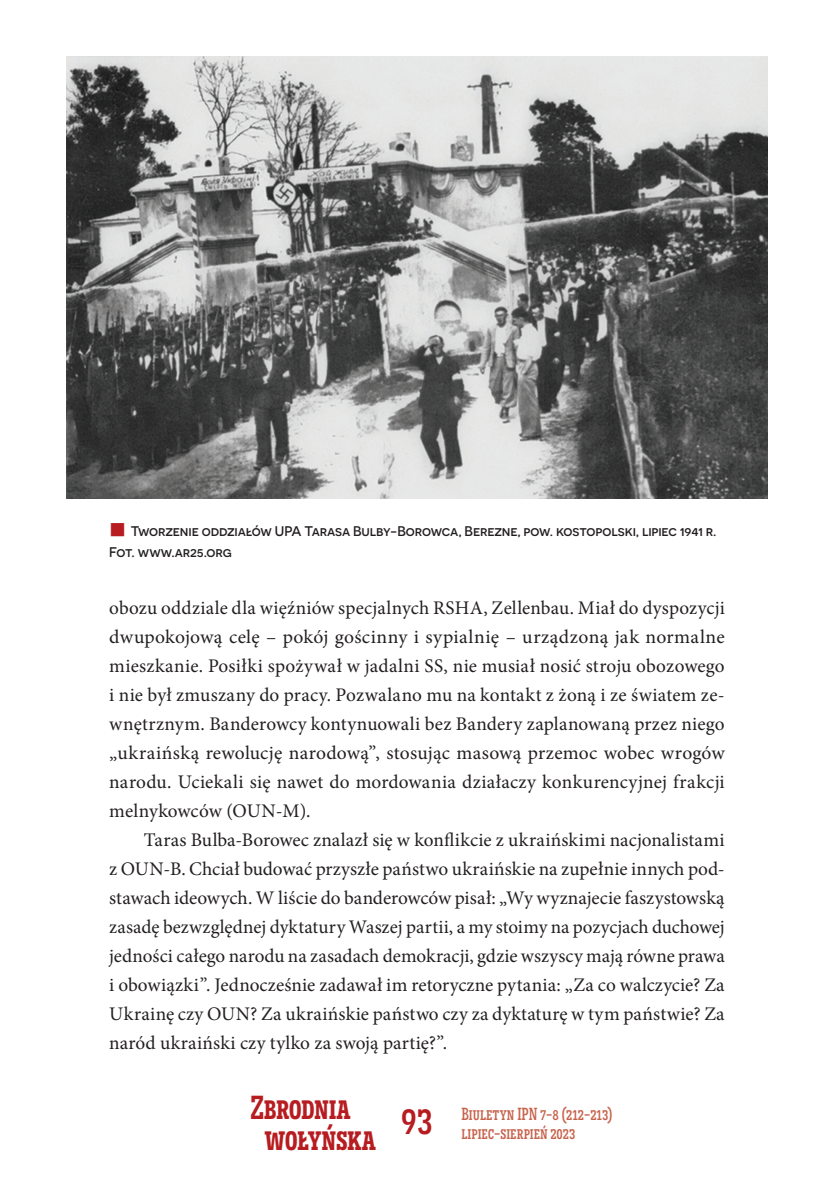
<style>
.page{position:relative;width:834px;height:1191px;background:#fff}
.page>*{position:absolute;margin:0;border:0;box-sizing:border-box;transform-origin:0 0}
.t1{font:500 43.75px "Novecentoslabcondensed";color:#b61c20}
.t2{font:600 33.25px/31.5px "Novecentoslabcondensed";letter-spacing:-.01em;color:#b61c20}
._1_Tekst{font:19.25px/29.1px "Minion Pro";letter-spacing:.01em;color:#231f20;text-align:justify}
.t3{font:500 17.5px "Novecentoslabcondensed";color:#c7624b}
.PODPIS{font:500 14px/21px "Novecentosanswide";letter-spacing:-.015em;color:#231f20}
.s1{color:#b61c20}
</style>
<div class="page">
<img style="left:66px;top:56px;width:701px;height:442px">
<p class="PODPIS" style="left:109px;top:521px;width:608px"><span class="s1">■</span> Tworzenie oddziałów UPA Tarasa Bulby-Borowca, Berezne, pow. kostopolski, lipiec 1941 r.<br>Fot. www.ar25.org</p>
<p class="_1_Tekst" style="left:109px;top:593px;width:617px">obozu oddziale dla więźniów specjalnych RSHA, Zellenbau. Miał do dyspozycji dwupokojową celę – pokój gościnny i sypialnię – urządzoną jak normalne mieszkanie. Posiłki spożywał w jadalni SS, nie musiał nosić stroju obozowego i nie był zmuszany do pracy. Pozwalano mu na kontakt z żoną i ze światem ze&shy;wnętrznym. Banderowcy kontynuowali bez Bandery zaplanowaną przez niego „ukraińską rewolucję narodową”, stosując masową przemoc wobec wrogów narodu. Uciekali się nawet do mordowania działaczy konkurencyjnej frakcji melnykowców (OUN-M).</p>
<p class="_1_Tekst" style="left:109px;top:825px;width:617px;text-indent:35px">Taras Bulba-Borowec znalazł się w konflikcie z ukraińskimi nacjonalistami z OUN-B. Chciał budować przyszłe państwo ukraińskie na zupełnie innych pod&shy;stawach ideowych. W liście do banderowców pisał: „Wy wyznajecie faszystowską zasadę bezwzględnej dyktatury Waszej partii, a my stoimy na pozycjach duchowej jedności całego narodu na zasadach demokracji, gdzie wszyscy mają równe prawa i obowiązki”. Jednocześnie zadawał im retoryczne pytania: „Za co walczycie? Za Ukrainę czy OUN? Za ukraińskie państwo czy za dyktaturę w tym państwie? Za naród ukraiński czy tylko za swoją partię?”.</p>
<h2 class="t2" style="left:264px;top:1091px;width:113px;text-indent:-14px">Zbrodnia wołyńska</h2>
<h1 class="t1" style="left:401px;top:1093px;width:33px">93</h1>
<p class="t3" style="left:461px;top:1103px;width:153px">Biuletyn IPN 7-8 (212-213)</p>
<p class="t3" style="left:461px;top:1123px;width:115px">lipiec-sierpień 2023</p>
</div>
